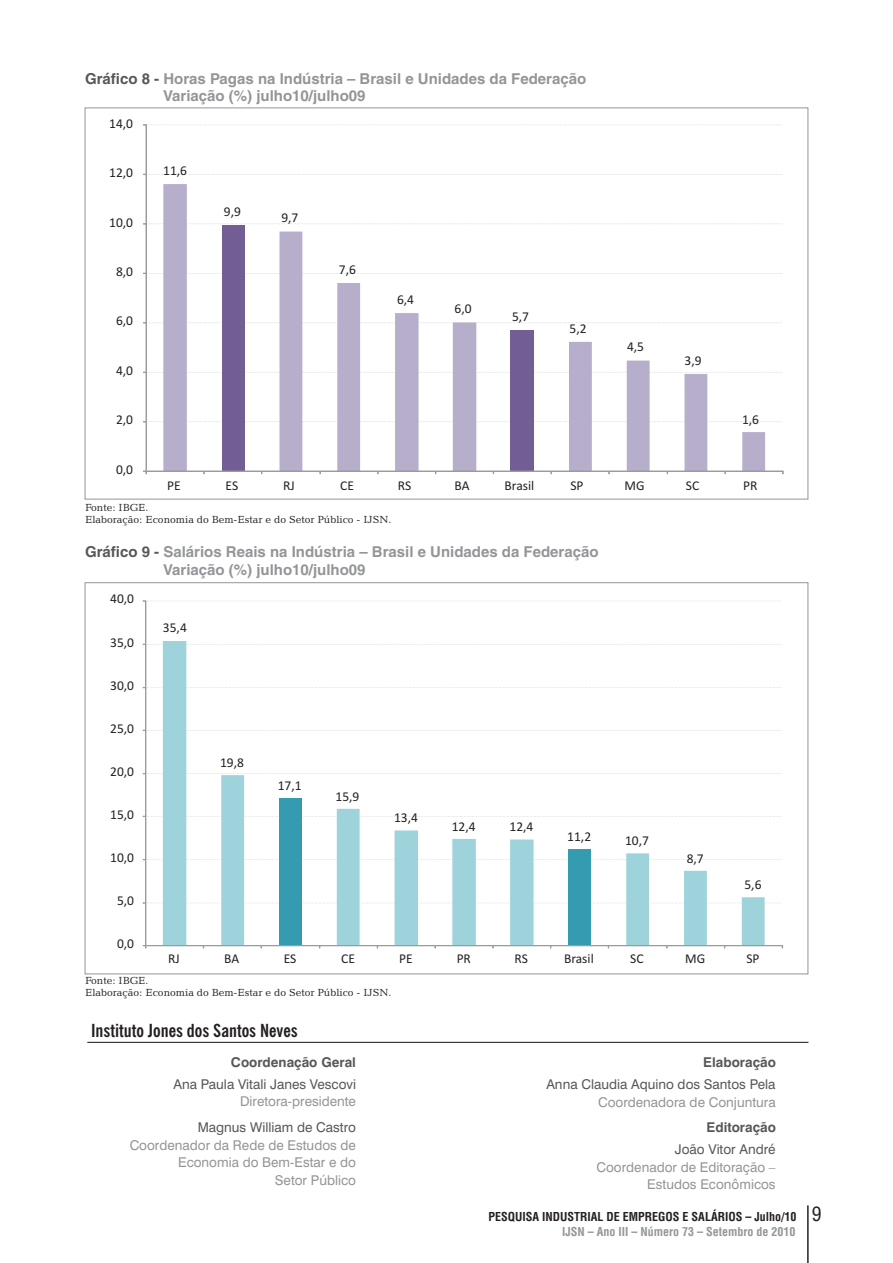
<style>
.page{position:relative;width:893px;height:1263px;background:#fff}
.page>*{position:absolute;margin:0;border:0;box-sizing:border-box;transform-origin:0 0}
.t1{font:condensed 19.5px "Helvetica LT";color:#231f20}
.t2{font:700 condensed 18px "News Gothic BT";color:#231f20}
.t3{font:700 15px/17.9px "Helvetica LT";color:#939598;text-align:right}
.t4{font:13.5px "Calibri";color:#231f20}
.t5{font:13.5px/17.5px "Swiss 721 BT";color:#939598;text-align:right}
.t6{font:13.5px "Swiss 721 BT";color:#57585a}
.t7{font:700 13.5px "Swiss 721 BT";color:#57585a}
.t8{font:700 condensed 12px "Helvetica LT";color:#231f20}
.t9{font:700 condensed 12px "Helvetica LT";color:#939598}
.t10{font:10.5px/12.6px "Candida BT";color:#231f20}
.s1{color:#57585a}
</style>
<div class="page">
<hr style="left:807px;top:1205px;width:1px;height:58px;background:#231f20">
<hr style="left:88px;top:1042px;width:720px;height:1px;background:#231f20">
<svg style="left:143px;top:600px;width:640px;height:348px"></svg>
<svg style="left:143px;top:124px;width:641px;height:350px"></svg>
<p class="t3" style="left:163px;top:71px;width:425px;text-align:left;text-indent:-78px"><span class="s1">Gráfico 8 -</span> Horas Pagas na Indústria – Brasil e Unidades da Federação<br>Variação (%) julho10/julho09</p>
<p class="t4" style="left:109px;top:117px;width:25px">14,0</p>
<p class="t4" style="left:109px;top:167px;width:25px">12,0</p>
<p class="t4" style="left:109px;top:216px;width:25px">10,0</p>
<p class="t4" style="left:116px;top:266px;width:19px">8,0</p>
<p class="t4" style="left:116px;top:315px;width:19px">6,0</p>
<p class="t4" style="left:116px;top:365px;width:19px">4,0</p>
<p class="t4" style="left:116px;top:414px;width:19px">2,0</p>
<p class="t4" style="left:116px;top:464px;width:19px">0,0</p>
<p class="t4" style="left:163px;top:165px;width:25px">11,6</p>
<p class="t4" style="left:224px;top:206px;width:19px">9,9</p>
<p class="t4" style="left:281px;top:212px;width:19px">9,7</p>
<p class="t4" style="left:339px;top:264px;width:19px">7,6</p>
<p class="t4" style="left:397px;top:294px;width:19px">6,4</p>
<p class="t4" style="left:455px;top:303px;width:19px">6,0</p>
<p class="t4" style="left:512px;top:311px;width:19px">5,7</p>
<p class="t4" style="left:570px;top:322px;width:19px">5,2</p>
<p class="t4" style="left:627px;top:341px;width:19px">4,5</p>
<p class="t4" style="left:684px;top:355px;width:19px">3,9</p>
<p class="t4" style="left:742px;top:413px;width:19px">1,6</p>
<p class="t4" style="left:167px;top:479px;width:15px">PE</p>
<p class="t4" style="left:225px;top:479px;width:14px">ES</p>
<p class="t4" style="left:283px;top:479px;width:13px">RJ</p>
<p class="t4" style="left:340px;top:479px;width:15px">CE</p>
<p class="t4" style="left:398px;top:479px;width:15px">RS</p>
<p class="t4" style="left:454px;top:479px;width:17px">BA</p>
<p class="t4" style="left:505px;top:479px;width:31px">Brasil</p>
<p class="t4" style="left:570px;top:479px;width:15px">SP</p>
<p class="t4" style="left:625px;top:479px;width:22px">MG</p>
<p class="t4" style="left:686px;top:479px;width:15px">SC</p>
<p class="t4" style="left:743px;top:479px;width:16px">PR</p>
<p class="t10" style="left:85px;top:502px;width:308px">Fonte: IBGE.<br>Elaboração: Economia do Bem-Estar e do Setor Público - IJSN.</p>
<p class="t3" style="left:85px;top:544px;width:515px"><span class="s1">Gráfico 9 -</span> Salários Reais na Indústria Brasil e Unidades da Federação</p>
<p class="t3" style="left:163px;top:544px;width:206px">–<br>Variação (%) julho10/julho09</p>
<p class="t4" style="left:110px;top:593px;width:25px">40,0</p>
<p class="t4" style="left:110px;top:637px;width:25px">35,0</p>
<p class="t4" style="left:110px;top:680px;width:25px">30,0</p>
<p class="t4" style="left:110px;top:723px;width:25px">25,0</p>
<p class="t4" style="left:110px;top:766px;width:25px">20,0</p>
<p class="t4" style="left:110px;top:809px;width:25px">15,0</p>
<p class="t4" style="left:110px;top:852px;width:25px">10,0</p>
<p class="t4" style="left:117px;top:895px;width:19px">5,0</p>
<p class="t4" style="left:117px;top:938px;width:19px">0,0</p>
<p class="t4" style="left:163px;top:622px;width:25px">35,4</p>
<p class="t4" style="left:220px;top:756px;width:25px">19,8</p>
<p class="t4" style="left:278px;top:780px;width:25px">17,1</p>
<p class="t4" style="left:336px;top:791px;width:25px">15,9</p>
<p class="t4" style="left:394px;top:812px;width:25px">13,4</p>
<p class="t4" style="left:452px;top:821px;width:25px">12,4</p>
<p class="t4" style="left:509px;top:821px;width:25px">12,4</p>
<p class="t4" style="left:567px;top:830px;width:25px">11,2</p>
<p class="t4" style="left:625px;top:834px;width:25px">10,7</p>
<p class="t4" style="left:687px;top:853px;width:19px">8,7</p>
<p class="t4" style="left:744px;top:878px;width:19px">5,6</p>
<p class="t4" style="left:168px;top:953px;width:13px">RJ</p>
<p class="t4" style="left:224px;top:953px;width:17px">BA</p>
<p class="t4" style="left:284px;top:953px;width:14px">ES</p>
<p class="t4" style="left:341px;top:953px;width:15px">CE</p>
<p class="t4" style="left:399px;top:953px;width:15px">PE</p>
<p class="t4" style="left:457px;top:953px;width:16px">PR</p>
<p class="t4" style="left:515px;top:953px;width:15px">RS</p>
<p class="t4" style="left:564px;top:953px;width:31px">Brasil</p>
<p class="t4" style="left:630px;top:953px;width:15px">SC</p>
<p class="t4" style="left:685px;top:953px;width:22px">MG</p>
<p class="t4" style="left:746px;top:953px;width:15px">SP</p>
<p class="t10" style="left:85px;top:974px;width:308px">Fonte: IBGE.<br>Elaboração: Economia do Bem-Estar e do Setor Público - IJSN.</p>
<h2 class="t2" style="left:91px;top:1023px;width:208px">Instituto Jones dos Santos Neves</h2>
<p class="t7" style="left:231px;top:1057px;width:127px">Coordenação Geral</p>
<p class="t7" style="left:703px;top:1057px;width:74px">Elaboração</p>
<p class="t6" style="left:174px;top:1078px;width:184px">Ana Paula Vitali Janes Vescovi</p>
<p class="t5" style="left:240px;top:1094px;width:117px">Diretora-presidente</p>
<p class="t6" style="left:198px;top:1122px;width:160px">Magnus William de Castro</p>
<p class="t5" style="left:130px;top:1137px;width:228px">Coordenador da Rede de Estudos de<br>Economia do Bem-Estar e do<br>Setor Público</p>
<p class="t6" style="left:546px;top:1078px;width:231px">Anna Claudia Aquino dos Santos Pela</p>
<p class="t5" style="left:598px;top:1094px;width:179px">Coordenadora de Conjuntura</p>
<p class="t7" style="left:707px;top:1122px;width:71px">Editoração</p>
<p class="t6" style="left:675px;top:1143px;width:102px">João Vitor André</p>
<p class="t5" style="left:596px;top:1159px;width:181px">Coordenador de Editoração –<br>Estudos Econômicos</p>
<p class="t8" style="left:489px;top:1211px;width:309px">PESQUISA INDUSTRIAL DE EMPREGOS E SALÁRIOS – Julho/10</p>
<p class="t9" style="left:562px;top:1227px;width:235px">IJSN – Ano III – Número 73 – Setembro de 2010</p>
<h1 class="t1" style="left:812px;top:1206px;width:11px">9</h1>
</div>
